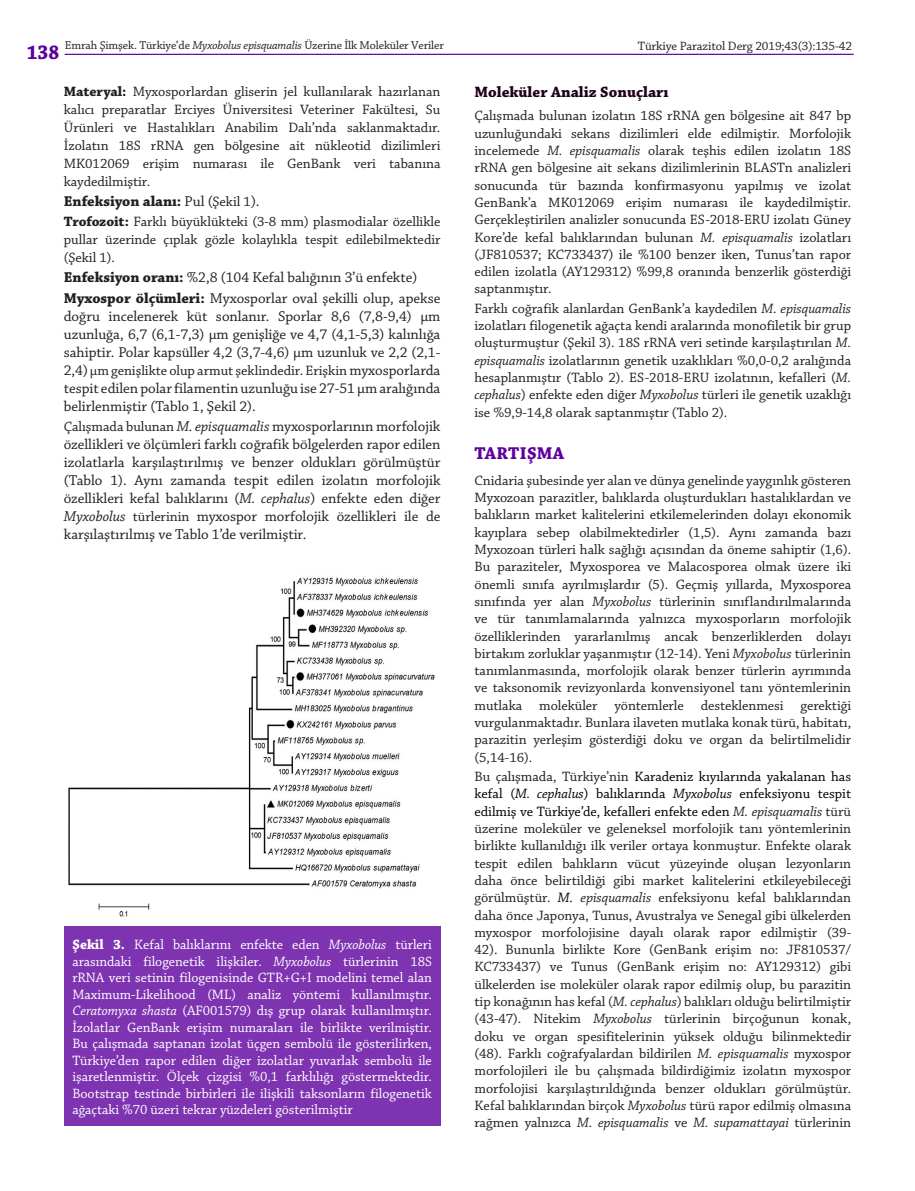
<style>
.page{position:relative;width:915px;height:1191px;background:#fff}
.page>*{position:absolute;margin:0;border:0;box-sizing:border-box;transform-origin:0 0}
.t1{font:700 21px "Chaparral Pro";color:#5e009e;scale:.92 1}
.ARA_BASLIK{font:700 18px "Chaparral Pro";letter-spacing:.01em;color:#5e009e}
.BOLD{font:700 15.75px "Chaparral Pro";color:#1e001c}
.YAZI{font:15px/18px "Chaparral Pro";letter-spacing:-.005em;color:#231f20;text-align:justify}
.YAZI-2{font:700 15px "Chaparral Pro";letter-spacing:-.005em;color:#231f20}
.YAZI-3{font:14.25px/17.2px "Chaparral Pro";letter-spacing:-.005em;color:#231f20;text-align:justify}
.RESIM-ALTI{font:14.25px/16.5px "Chaparral Pro";color:#fff;text-align:justify}
.t2{font:12.75px "Chaparral Pro";letter-spacing:-.01em;color:#231f20}
.t3{font:12px "Chaparral Pro";letter-spacing:-.01em;color:#231f20}
.s1{font-style:italic}
.s2{font-weight:700}
.s3{font-weight:400}
.s4{font-weight:400;font-size:14.25px}
.s5{font-size:15px}
.s6{font-size:14.25px}
.s7{color:#000}
.s8{font-style:italic;color:#000}
</style>
<div class="page">
<hr style="left:65px;top:54px;width:788px;height:1px;background:#5e009e">
<div style="left:64px;top:926px;width:376px;height:200px;background:#7e33b1"></div>
<img style="left:68px;top:577px;width:367px;height:340px">
<p class="t3" style="left:65px;top:39px;width:380px">Emrah Şimşek. Türkiye’de <span class="s1">Myxobolus episquamalis</span> Üzerine İlk Moleküler Veriler</p>
<p class="YAZI-3" style="left:64px;top:83px;width:378px;line-height:18px"><span class="s2">Materyal:</span> Myxosporlardan gliserin jel kullanılarak hazırlanan kalıcı preparatlar Erciyes Üniversitesi Veteriner Fakültesi, Su Ürünleri ve Hastalıkları Anabilim Dalı’nda saklanmaktadır.<br>İzolatın 18S rRNA gen bölgesine ait nükleotid dizilimleri MK012069 erişim numarası ile GenBank veri tabanına kaydedilmiştir.</p>
<p class="YAZI-2" style="left:64px;top:192px;width:197px">Enfeksiyon alanı: <span class="s3">Pul (</span><span class="s4">Şekil 1</span><span class="s3">).</span></p>
<p class="YAZI-3" style="left:64px;top:213px;width:378px;line-height:18px"><span class="s2">Trofozoit:</span> Farklı büyüklükteki (3-8 mm) plasmodialar özellikle pullar üzerinde çıplak gözle kolaylıkla tespit edilebilmektedir (Şekil 1).</p>
<p class="YAZI" style="left:64px;top:269px;width:355px"><span class="s2">Enfeksiyon oranı:</span> %2,8 (104 Kefal balığının 3’ü enfekte)</p>
<p class="YAZI" style="left:64px;top:289px;width:378px"><span class="s2">Myxospor ölçümleri:</span> Myxosporlar oval şekilli olup, apekse doğru incelenerek küt sonlanır. Sporlar 8,6 (7,8-9,4) μm uzunluğa, 6,7 (6,1-7,3) μm genişliğe ve 4,7 (4,1-5,3) kalınlığa sahiptir. Polar kapsüller 4,2 (3,7-4,6) μm uzunluk ve 2,2 (2,1-</p>
<p class="YAZI-3" style="left:64px;top:362px;width:378px"><span class="s5">2,4)</span>μm genişlikte olup armut şeklindedir. Erişkin <span class="s5">myxosporlarda</span></p>
<p class="YAZI" style="left:64px;top:380px;width:378px">tespit edilen polar filamentin uzunluğu ise 27-51 μm aralığında belirlenmiştir (Tablo 1, Şekil 2).</p>
<p class="YAZI" style="left:64px;top:418px;width:378px"><span class="s6">Çalışmada bulunan</span> <span class="s1">M. episquamalis</span> myxosporlarının morfolojik özellikleri ve ölçümleri farklı coğrafik bölgelerden rapor edilen izolatlarla karşılaştırılmış ve benzer oldukları görülmüştür (Tablo 1). Aynı zamanda tespit edilen izolatın morfolojik özellikleri kefal balıklarını (<span class="s1">M. cephalus</span>) enfekte eden diğer <span class="s1">Myxobolus</span> <span class="s6">türlerinin</span> myxospor morfolojik özellikleri ile de karşılaştırılmış ve Tablo 1’de verilmiştir.</p>
<h1 class="t1" style="left:27px;top:40px;width:37px">138</h1>
<p class="RESIM-ALTI" style="left:72px;top:936px;width:361px"><span class="s2">Şekil 3.</span> Kefal balıklarını enfekte eden <span class="s1">Myxobolus</span> türleri arasındaki filogenetik ilişkiler. <span class="s1">Myxobolus</span> türlerinin 18S rRNA veri setinin filogenisinde GTR+G+I modelini temel alan Maximum-Likelihood (ML) analiz yöntemi kullanılmıştır.<br><span class="s1">Ceratomyxa shasta</span> (AF001579) dış grup olarak kullanılmıştır.<br>İzolatlar GenBank erişim numaraları ile birlikte verilmiştir.<br>Bu çalışmada saptanan izolat üçgen sembolü ile gösterilirken, Türkiye’den rapor edilen diğer izolatlar yuvarlak sembolü ile işaretlenmiştir. Ölçek çizgisi %0,1 farklılığı göstermektedir.<br>Bootstrap testinde birbirleri ile ilişkili taksonların filogenetik ağaçtaki %70 üzeri tekrar yüzdeleri gösterilmiştir</p>
<p class="t2" style="left:637px;top:39px;width:216px">Türkiye Parazitol Derg 2019;43(3):135-42</p>
<p class="BOLD" style="left:474px;top:82px;width:195px">Moleküler Analiz Sonuçları</p>
<p class="YAZI-3" style="left:474px;top:108px;width:378px">Çalışmada bulunan izolatın 18S rRNA gen bölgesine ait 847 bp uzunluğundaki sekans dizilimleri elde edilmiştir. Morfolojik incelemede <span class="s1">M. episquamalis</span> olarak teşhis edilen izolatın 18S rRNA gen bölgesine ait sekans dizilimlerinin BLASTn analizleri sonucunda tür bazında konfirmasyonu yapılmış ve izolat GenBank’a MK012069 erişim numarası ile kaydedilmiştir.<br>Gerçekleştirilen analizler sonucunda ES-2018-ERU izolatı Güney Kore’de kefal balıklarından bulunan <span class="s1">M. episquamalis</span> izolatları (JF810537; KC733437) ile %100 benzer iken, Tunus’tan rapor edilen izolatla (AY129312) %99,8 oranında benzerlik gösterdiği saptanmıştır.</p>
<p class="YAZI-3" style="left:474px;top:300px;width:378px">Farklı coğrafik alanlardan GenBank’a kaydedilen <span class="s1">M. episquamalis </span>izolatları filogenetik ağaçta kendi aralarında monofiletik bir grup oluşturmuştur (Şekil 3). 18S rRNA veri setinde karşılaştırılan <span class="s1">M. episquamalis</span> izolatlarının genetik uzaklıkları %0,0-0,2 aralığında hesaplanmıştır (Tablo 2). ES-2018-ERU izolatının, kefalleri (<span class="s1">M. cephalus</span>) enfekte eden diğer <span class="s1">Myxobolus</span> türleri ile genetik uzaklığı ise %9,9-14,8 olarak saptanmıştır (Tablo 2).</p>
<p class="ARA_BASLIK" style="left:474px;top:443px;width:91px">TARTIŞMA</p>
<p class="YAZI-3" style="left:474px;top:472px;width:378px">Cnidaria şubesinde yer alan ve dünya genelinde yaygınlık gösteren Myxozoan parazitler, balıklarda oluşturdukları hastalıklardan ve balıkların market kalitelerini etkilemelerinden dolayı ekonomik kayıplara sebep olabilmektedirler (1,5). Aynı zamanda bazı Myxozoan türleri halk sağlığı açısından da öneme sahiptir (1,6).<br>Bu paraziteler, Myxosporea ve Malacosporea olmak üzere iki önemli sınıfa ayrılmışlardır (5). Geçmiş yıllarda, Myxosporea sınıfında yer alan <span class="s1">Myxobolus</span> türlerinin sınıflandırılmalarında ve tür tanımlamalarında yalnızca myxosporların morfolojik özelliklerinden yararlanılmış ancak benzerliklerden dolayı birtakım zorluklar yaşanmıştır (12-14). Yeni <span class="s1">Myxobolus</span> türlerinin tanımlanmasında, morfolojik olarak benzer türlerin ayrımında ve taksonomik revizyonlarda konvensiyonel tanı yöntemlerinin mutlaka moleküler yöntemlerle desteklenmesi gerektiği vurgulanmaktadır. Bunlara ilaveten mutlaka konak türü, habitatı, parazitin yerleşim gösterdiği doku ve organ da belirtilmelidir (5,14-16).</p>
<p class="YAZI-3" style="left:474px;top:768px;width:378px">Bu çalışmada, Türkiye’nin <span class="s7">Karadeniz kıyılarında yakalanan has kefal (</span><span class="s8">M. cephalus</span><span class="s7">) balıklarında</span> <span class="s8">Myxobolus</span> <span class="s7">enfeksiyonu tespit edilmiş ve Türkiye’de, kefalleri enfekte eden</span> <span class="s1">M. episquamalis</span> türü üzerine moleküler ve geleneksel morfolojik tanı yöntemlerinin birlikte kullanıldığı ilk veriler ortaya konmuştur. Enfekte olarak tespit edilen balıkların vücut yüzeyinde oluşan lezyonların daha önce belirtildiği gibi market kalitelerini etkileyebileceği görülmüştür. <span class="s8">M.</span> <span class="s1">episquamalis</span> enfeksiyonu kefal balıklarından daha önce Japonya, Tunus, Avustralya ve Senegal gibi ülkelerden myxospor morfolojisine dayalı olarak rapor edilmiştir (39- 42). Bununla birlikte Kore (GenBank erişim no: JF810537/ KC733437) ve Tunus (GenBank erişim no: AY129312) gibi ülkelerden ise moleküler olarak rapor edilmiş olup, bu parazitin tip konağının has kefal (<span class="s1">M. cephalus</span>) balıkları olduğu belirtilmiştir (43-47). Nitekim <span class="s1">Myxobolus</span> türlerinin birçoğunun konak, doku ve organ spesifitelerinin yüksek olduğu bilinmektedir (48). Farklı coğrafyalardan bildirilen <span class="s1">M. episquamalis</span> myxospor morfolojileri ile bu çalışmada bildirdiğimiz izolatın myxospor morfolojisi karşılaştırıldığında benzer oldukları görülmüştür.<br>Kefal balıklarından birçok <span class="s1">Myxobolus</span> türü rapor edilmiş olmasına rağmen yalnızca <span class="s1">M. episquamalis</span> ve <span class="s1">M. supamattayai</span> türlerinin</p>
</div>
